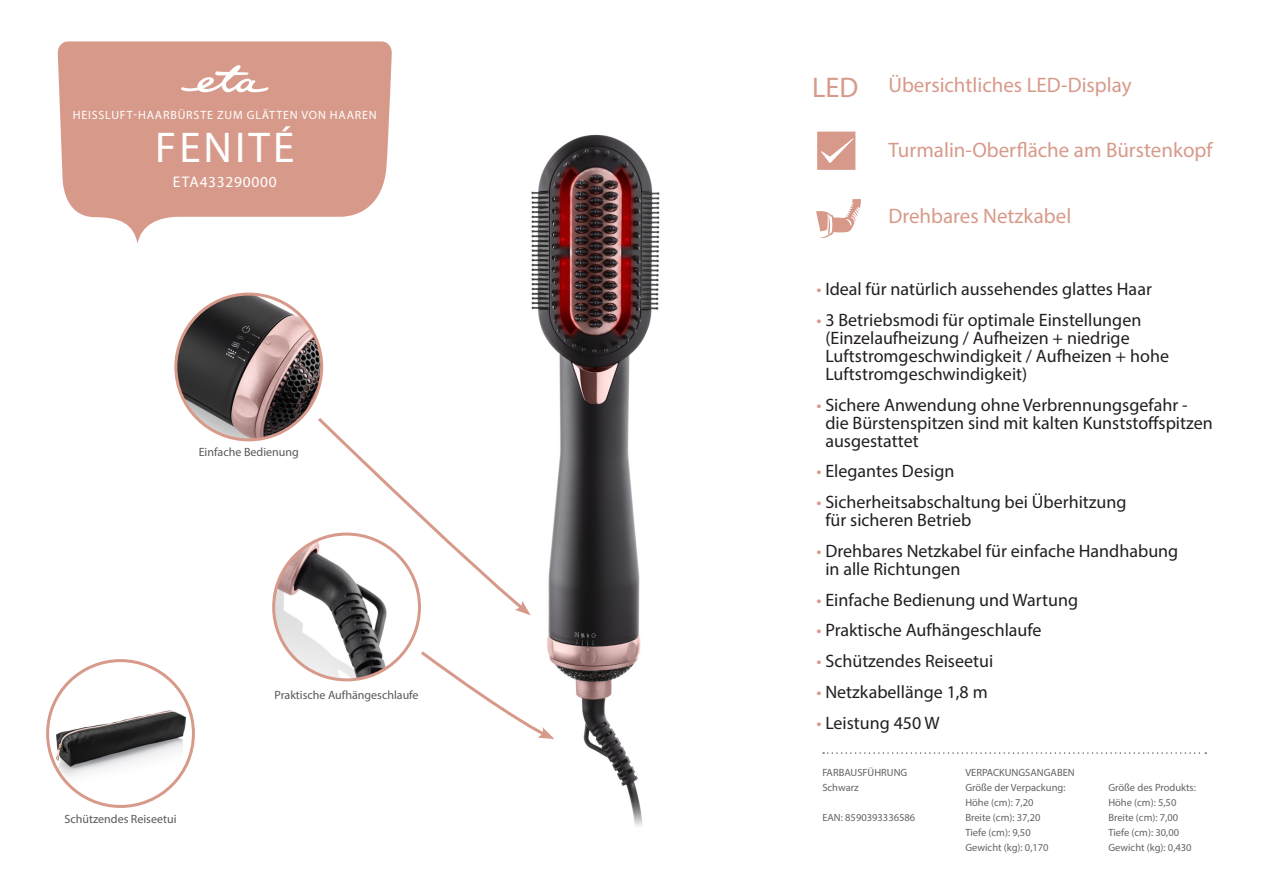
<style>
.page{position:relative;width:1263px;height:893px;background:#fff}
.page>*{position:absolute;margin:0;border:0;box-sizing:border-box;transform-origin:0 0}
.t1{font:43.2px "Myriad Pro";letter-spacing:.07em;color:#fff}
.t2{font:28.5px "Myriad Pro";color:#d79a8a}
.t3{font:21px "Myriad Pro";color:#d79a8a}
.t4{font:18px/18px "Myriad Pro";color:#231f20}
.t5{font:15.45px "Myriad Pro";letter-spacing:.05em;color:#fff}
.t6{font:12px "Myriad Pro";color:#57585a}
.t7{font:12px "Myriad Pro";letter-spacing:.07em;color:#fff}
.t8{font:10.5px "Myriad Pro";color:#636366}
.s1{color:#d79a8a}
</style>
<div class="page">
<svg style="left:823px;top:752px;width:383px;height:2px"></svg>
<svg style="left:58px;top:41px;width:334px;height:203px;fill:#d79a8a"></svg>
<svg style="left:181px;top:65px;width:87px;height:27px"></svg>
<img style="left:176px;top:294px;width:146px;height:146px;border-radius:73px">
<div style="left:174px;top:293px;width:149px;height:148px;border:3px solid #d79a8a;border-radius:50%"></div>
<img style="left:274px;top:534px;width:145px;height:146px;border-radius:73px">
<img style="left:530px;top:134px;width:130px;height:692px">
<svg style="left:315px;top:415px;width:216px;height:200px"></svg>
<svg style="left:421px;top:648px;width:133px;height:91px"></svg>
<img style="left:48px;top:697px;width:145px;height:109px">
<div style="left:46px;top:659px;width:149px;height:149px;border:3px solid #d79a8a;border-radius:50%"></div>
<svg style="left:816px;top:199px;width:45px;height:39px"></svg>
<svg style="left:817px;top:132px;width:38px;height:38px"></svg>
<p class="t7" style="left:73px;top:108px;width:306px">HEISSLUFT-HAARBÜRSTE ZUM GLÄTTEN VON HAAREN</p>
<p class="t1" style="left:155px;top:121px;width:141px">FENITÉ</p>
<p class="t5" style="left:173px;top:172px;width:105px">ETA433290000</p>
<p class="t6" style="left:199px;top:444px;width:102px">Einfache Bedienung</p>
<p class="t6" style="left:65px;top:812px;width:113px">Schützendes Reiseetui</p>
<p class="t6" style="left:274px;top:687px;width:146px">Praktische Aufhängeschlaufe</p>
<p class="t2" style="left:812px;top:70px;width:48px">LED</p>
<p class="t3" style="left:888px;top:72px;width:245px">Übersichtliches LED-Display</p>
<p class="t3" style="left:888px;top:137px;width:326px">Turmalin-Oberfläche am Bürstenkopf</p>
<p class="t3" style="left:888px;top:203px;width:184px">Drehbares Netzkabel</p>
<p class="t4" style="left:816px;top:280px;width:337px"><span class="s1">•</span> Ideal für natürlich aussehendes glattes Haar</p>
<p class="t4" style="left:825px;top:310px;width:345px;text-indent:-9px"><span class="s1">•</span> 3 Betriebsmodi für optimale Einstellungen (Einzelaufheizung / Aufheizen + niedrige Luftstromgeschwindigkeit / Aufheizen + hohe Luftstromgeschwindigkeit)</p>
<p class="t4" style="left:825px;top:395px;width:389px;text-indent:-9px"><span class="s1">•</span> Sichere Anwendung ohne Verbrennungsgefahr - die Bürstenspitzen sind mit kalten Kunststoffspitzen ausgestattet</p>
<p class="t4" style="left:816px;top:462px;width:139px"><span class="s1">•</span> Elegantes Design</p>
<p class="t4" style="left:825px;top:493px;width:303px;text-indent:-9px"><span class="s1">•</span> Sicherheitsabschaltung bei Überhitzung für sicheren Betrieb</p>
<p class="t4" style="left:825px;top:541px;width:354px;text-indent:-9px"><span class="s1">•</span> Drehbares Netzkabel für einfache Handhabung in alle Richtungen</p>
<p class="t4" style="left:816px;top:590px;width:263px"><span class="s1">•</span> Einfache Bedienung und Wartung</p>
<p class="t4" style="left:816px;top:621px;width:227px"><span class="s1">•</span> Praktische Aufhängeschlaufe</p>
<p class="t4" style="left:816px;top:652px;width:178px"><span class="s1">•</span> Schützendes Reiseetui</p>
<p class="t4" style="left:816px;top:682px;width:173px"><span class="s1">•</span> Netzkabellänge 1,8 m</p>
<p class="t4" style="left:816px;top:713px;width:125px"><span class="s1">•</span> Leistung 450 W</p>
<p class="t8" style="left:822px;top:766px;width:87px">FARBAUSFÜHRUNG</p>
<p class="t8" style="left:822px;top:781px;width:38px">Schwarz</p>
<p class="t8" style="left:822px;top:811px;width:94px">EAN: 8590393336586</p>
<p class="t8" style="left:965px;top:766px;width:111px">VERPACKUNGSANGABEN</p>
<p class="t8" style="left:965px;top:781px;width:102px">Größe der Verpackung:</p>
<p class="t8" style="left:965px;top:796px;width:70px">Höhe (cm): 7,20</p>
<p class="t8" style="left:965px;top:811px;width:77px">Breite (cm): 37,20</p>
<p class="t8" style="left:965px;top:826px;width:67px">Tiefe (cm): 9,50</p>
<p class="t8" style="left:965px;top:841px;width:85px">Gewicht (kg): 0,170</p>
<p class="t8" style="left:1108px;top:781px;width:89px">Größe des Produkts:</p>
<p class="t8" style="left:1108px;top:796px;width:70px">Höhe (cm): 5,50</p>
<p class="t8" style="left:1108px;top:811px;width:71px">Breite (cm): 7,00</p>
<p class="t8" style="left:1108px;top:826px;width:72px">Tiefe (cm): 30,00</p>
<p class="t8" style="left:1108px;top:841px;width:85px">Gewicht (kg): 0,430</p>
</div>
